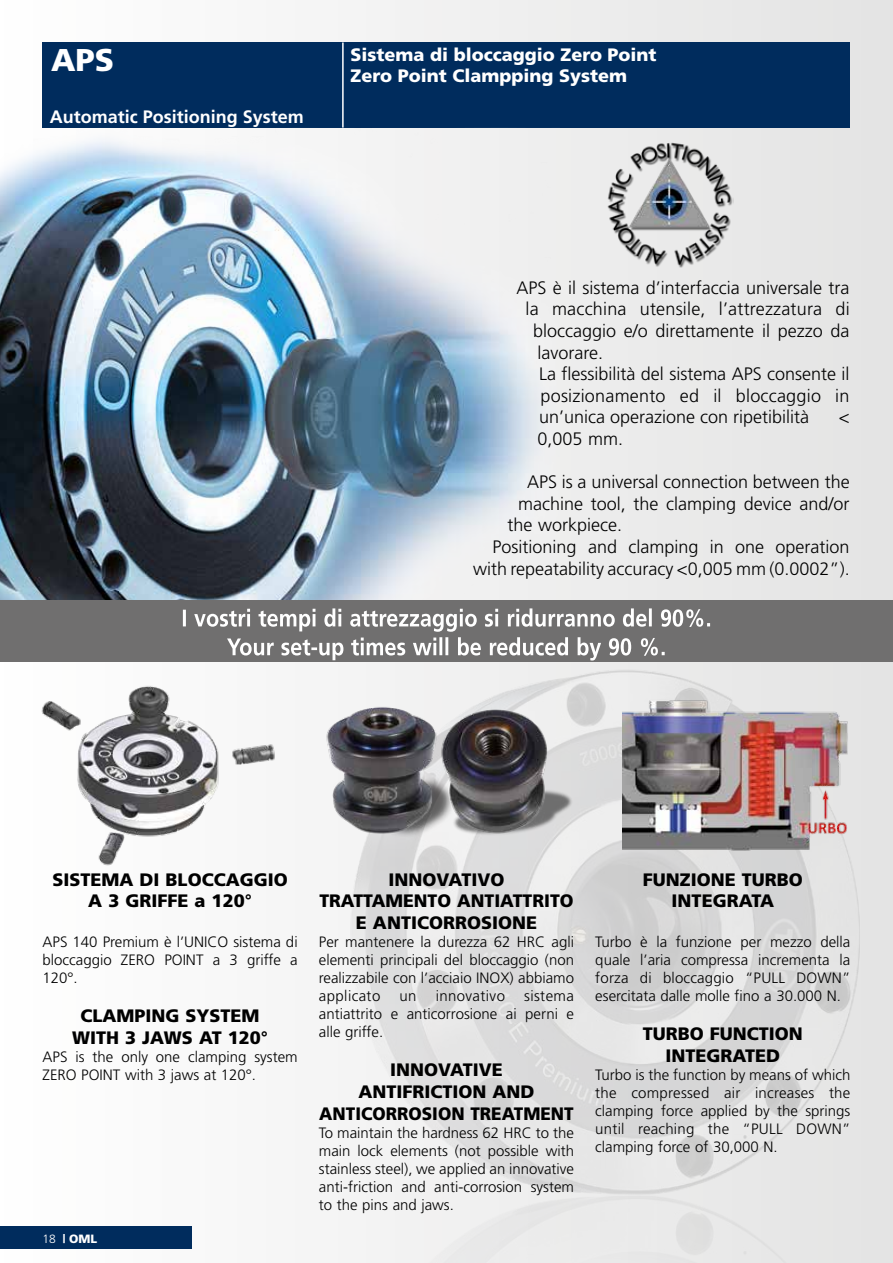
<style>
.page{position:relative;width:893px;height:1263px;background:#fff}
.page>*{position:absolute;margin:0;border:0;box-sizing:border-box;transform-origin:0 0}
.t1{font:900 31.5px "Frutiger";color:#fff}
.t2{font:300 18px "Frutiger";color:#000}
.t3{font:900 18px/21.6px "Frutiger";color:#000;text-align:center}
.t4{font:900 18px/21.6px "Frutiger";color:#fff}
.t5{font:700 18px "Frutiger";color:#fff}
.t6{font:300 15px/18px "Frutiger";color:#000;text-align:justify}
.t7{font:300 15px "Frutiger";letter-spacing:.025em;color:#000}
.t8{font:900 12px "Frutiger";color:#fff}
.s1{font-weight:300}
</style>
<div class="page">
<div style="left:0;top:0;width:893px;height:1263px;background:linear-gradient(to right,#fafbfc,#e0e1e1)"></div>
<div style="left:43px;top:43px;width:807px;height:85px;background:#002c5d"></div>
<hr style="left:342px;top:43px;width:2px;height:85px;background:#fff">
<div style="left:0;top:1227px;width:191px;height:22px;background:#002c5d"></div>
<img style="left:319px;top:662px;width:567px;height:601px">
<img style="left:0;top:128px;width:559px;height:473px">
<img style="left:603px;top:140px;width:131px;height:127px">
<div style="left:0;top:601px;width:893px;height:61px;background:#706f6f"></div>
<svg style="left:183px;top:608px;width:527px;height:52px"></svg>
<img style="left:321px;top:682px;width:251px;height:170px">
<img style="left:37px;top:674px;width:241px;height:196px">
<img style="left:622px;top:690px;width:228px;height:164px">
<h1 class="t1" style="left:51px;top:41px;width:64px">APS</h1>
<p class="t5" style="left:50px;top:106px;width:256px">Automatic Positioning System</p>
<p class="t4" style="left:351px;top:43px;width:307px">Sistema di bloccaggio Zero Point<br>Zero Point Clampping System</p>
<p class="t2" style="left:517px;top:277px;width:334px">APS è il sistema d’interfaccia universale tra</p>
<p class="t2" style="left:526px;top:299px;width:326px">la macchina utensile, l’attrezzatura di</p>
<p class="t2" style="left:533px;top:320px;width:318px">bloccaggio e/o direttamente il pezzo da</p>
<p class="t2" style="left:538px;top:342px;width:67px">lavorare.</p>
<p class="t2" style="left:539px;top:364px;width:312px">La flessibilità del sistema APS consente il</p>
<p class="t2" style="left:541px;top:385px;width:310px">posizionamento ed il bloccaggio in</p>
<p class="t2" style="left:539px;top:407px;width:271px">un’unica operazione con ripetibilità</p>
<p class="t2" style="left:839px;top:407px;width:12px">&lt;</p>
<p class="t2" style="left:538px;top:428px;width:87px">0,005 mm.</p>
<p class="t2" style="left:527px;top:472px;width:324px">APS is a universal connection between the</p>
<p class="t2" style="left:518px;top:493px;width:333px">machine tool, the clamping device and/or</p>
<p class="t2" style="left:508px;top:515px;width:116px">the workpiece.</p>
<p class="t2" style="left:493px;top:536px;width:359px">Positioning and clamping in one operation</p>
<p class="t2" style="left:473px;top:558px;width:378px">with repeatability accuracy &lt;0,005 mm (0.0002”).</p>
<p class="t3" style="left:52px;top:868px;width:237px">SISTEMA DI BLOCCAGGIO<br>A 3 GRIFFE a 120°</p>
<p class="t6" style="left:43px;top:932px;width:257px">APS 140 Premium è l’UNICO sistema di bloccaggio ZERO POINT a 3 griffe a 120°.</p>
<p class="t3" style="left:72px;top:1005px;width:197px">CLAMPING SYSTEM<br>WITH 3 JAWS AT 120°</p>
<p class="t6" style="left:43px;top:1048px;width:257px">APS is the only one clamping system<br>ZERO POINT with 3 jaws at 120°.</p>
<p class="t8" style="left:43px;top:1232px;width:56px"><span class="s1">18</span> | OML</p>
<p class="t3" style="left:319px;top:868px;width:256px">INNOVATIVO<br>TRATTAMENTO ANTIATTRITO<br>E ANTICORROSIONE</p>
<p class="t6" style="left:319px;top:932px;width:257px">Per mantenere la durezza 62 HRC agli elementi principali del bloccaggio (non realizzabile con l’acciaio INOX) abbiamo applicato</p>
<p class="t6" style="left:319px;top:986px;width:257px;text-indent:205px">sistema antiattrito e anticorrosione ai perni e alle griffe.</p>
<p class="t3" style="left:319px;top:1059px;width:256px">INNOVATIVE<br>ANTIFRICTION AND<br>ANTICORROSION TREATMENT</p>
<p class="t6" style="left:319px;top:1123px;width:257px">To maintain the hardness 62 HRC to the main lock elements (not possible with stainless steel), we applied an innovative anti-friction and anti-corrosion system to the pins and jaws.</p>
<p class="t6" style="left:399px;top:986px;width:19px">un</p>
<p class="t7" style="left:436px;top:987px;width:71px">innovativo</p>
<p class="t3" style="left:643px;top:868px;width:162px">FUNZIONE TURBO<br>INTEGRATA</p>
<p class="t6" style="left:595px;top:932px;width:257px">Turbo è la funzione per mezzo della quale l’aria compressa incrementa la forza di bloccaggio “PULL DOWN” esercitata dalle molle fino a 30.000 N.</p>
<p class="t3" style="left:643px;top:1023px;width:162px">TURBO FUNCTION<br>INTEGRATED</p>
<p class="t6" style="left:595px;top:1066px;width:257px">Turbo is the function by means of which the compressed air increases the clamping force applied by the springs until reaching the “PULL DOWN” clamping force of 30,000 N.</p>
</div>
